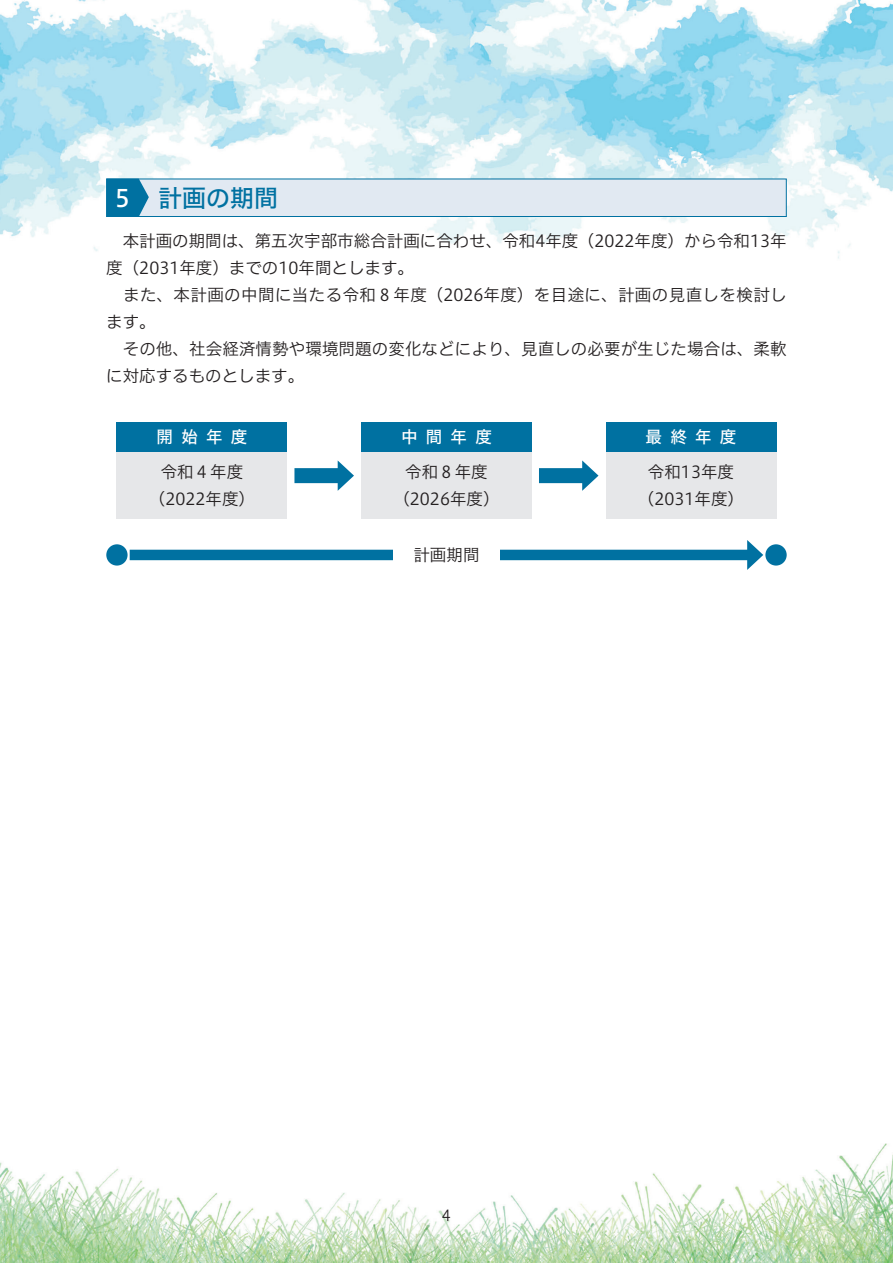
<style>
.page{position:relative;width:893px;height:1263px;background:#fff}
.page>*{position:absolute;margin:0;border:0;box-sizing:border-box;transform-origin:0 0}
.t1{font:24px "Hiragino UD Sans F Std N W5";color:#0071a1}
.t2{font:16.5px/27px "Hiragino UD Sans F Std N W3";color:#231f20;text-align:center}
.t3{font:16.5px "Hiragino UD Sans F Std N W5";color:#fff}
.t4{font:15px "Hiragino UD Sans F Std N W3";color:#231f20}
.s1{color:#fff}
</style>
<div class="page">
<img style="left:0;top:1143px;width:893px;height:120px">
<img style="left:0;top:0;width:893px;height:259px">
<div style="left:107px;top:179px;width:679px;height:37px;background:#e1e9f2"></div>
<div style="left:106px;top:179px;width:681px;height:38px;border:1px solid #0071a1"></div>
<svg style="left:106px;top:179px;width:43px;height:38px;background:#197eaa"></svg>
<div style="left:117px;top:451px;width:170px;height:68px;background:#e6e7e9"></div>
<div style="left:117px;top:422px;width:170px;height:29px;background:#0071a1"></div>
<div style="left:361px;top:451px;width:170px;height:68px;background:#e6e7e9"></div>
<div style="left:361px;top:422px;width:170px;height:29px;background:#0071a1"></div>
<div style="left:606px;top:451px;width:170px;height:68px;background:#e6e7e9"></div>
<div style="left:606px;top:422px;width:170px;height:29px;background:#0071a1"></div>
<div style="left:294px;top:468px;width:50px;height:15px;background:#0071a1"></div>
<svg style="left:338px;top:461px;width:16px;height:30px"></svg>
<div style="left:130px;top:550px;width:623px;height:10px;background:#0071a1"></div>
<svg style="left:747px;top:540px;width:16px;height:30px"></svg>
<div style="left:539px;top:468px;width:49px;height:15px;background:#0071a1"></div>
<svg style="left:582px;top:460px;width:16px;height:31px"></svg>
<div style="left:106px;top:544px;width:22px;height:22px;background:#0071a1;border-radius:50%"></div>
<div style="left:765px;top:544px;width:22px;height:22px;background:#0071a1;border-radius:50%"></div>
<div style="left:393px;top:544px;width:107px;height:22px;background:#fff"></div>
<h1 class="t1" style="left:115px;top:180px;width:164px"><span class="s1">5</span> 計画の期間</h1>
<p class="t2" style="left:106px;top:226px;width:682px;text-align:left">　本計画の期間は、第五次宇部市総合計画に合わせ、令和4年度（2022年度）から令和13年度（2031年度）までの10年間とします。<br>　また、本計画の中間に当たる令和８年度（2026年度）を目途に、計画の見直しを検討します。<br>　その他、社会経済情勢や環境問題の変化などにより、見直しの必要が生じた場合は、柔軟に対応するものとします。</p>
<p class="t3" style="left:157px;top:424px;width:92px">開 始 年 度</p>
<p class="t2" style="left:149px;top:457px;width:108px">令和４年度（2022年度）</p>
<p class="t3" style="left:401px;top:424px;width:92px">中 間 年 度</p>
<p class="t2" style="left:393px;top:457px;width:108px">令和８年度（2026年度）</p>
<p class="t2" style="left:413px;top:540px;width:67px">計画期間</p>
<p class="t3" style="left:646px;top:424px;width:92px">最 終 年 度</p>
<p class="t2" style="left:638px;top:457px;width:108px">令和13年度（2031年度）</p>
<p class="t4" style="left:442px;top:1204px;width:11px">4</p>
</div>
